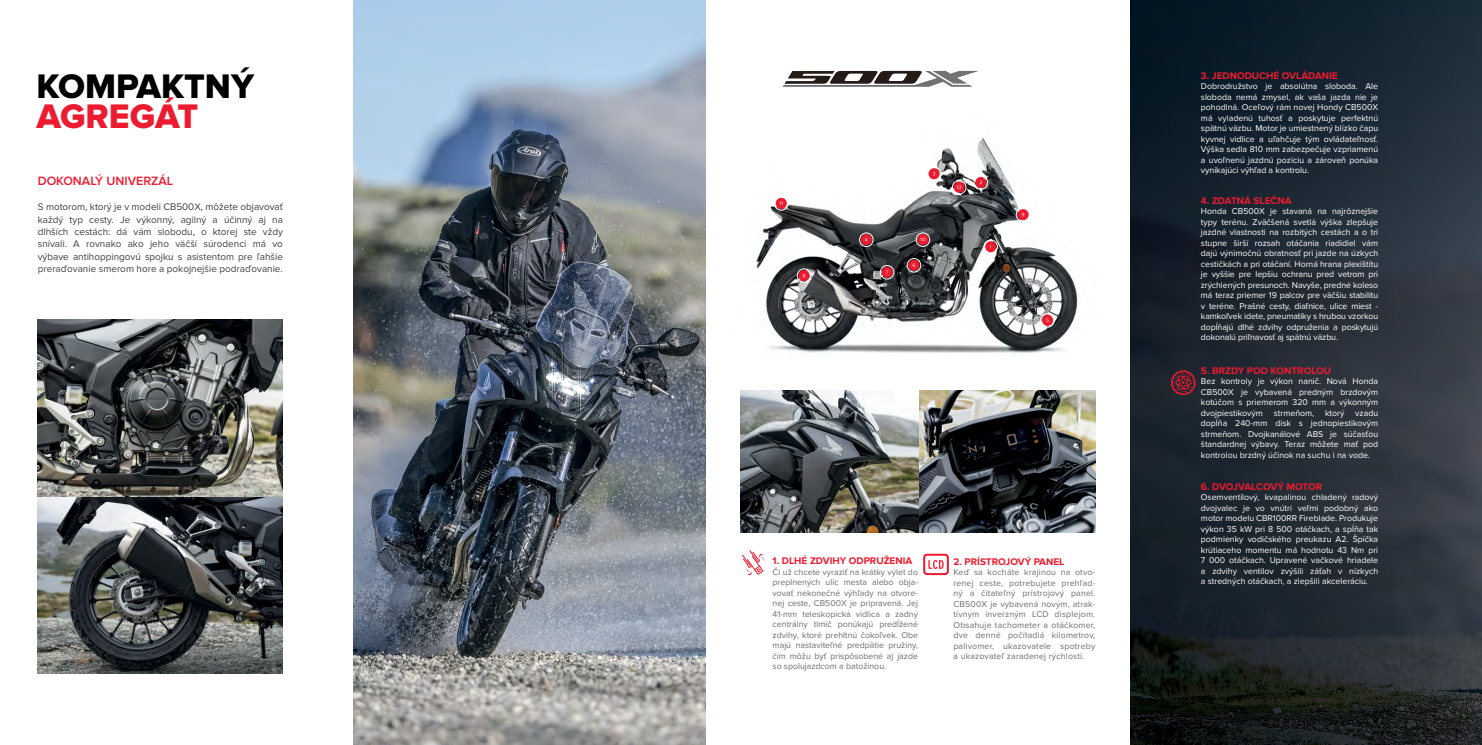
<style>
.page{position:relative;width:1482px;height:745px;background:#fff}
.page>*{position:absolute;margin:0;border:0;box-sizing:border-box;transform-origin:0 0}
.t1{font:800 35.25px "Proxima Nova";color:#000}
.t2{font:800 35.25px "Proxima Nova";letter-spacing:-.005em;color:#ed1b2f}
.t3{font:600 12.5px "Proxima Nova";color:#ed1b2f}
.t4{font:700 10px "Proxima Nova";color:#ed1b2f}
.t5{font:700 10px "Proxima Nova";letter-spacing:-.02em;color:#ed1b2f}
.t6{font:9.88px/12.4px "Proxima Nova";color:#414042;text-align:justify}
.t7{font:8.75px/10.5px "Proxima Nova";color:#fff;text-align:justify}
.t8{font:8.75px/10.5px "Proxima Nova";letter-spacing:.01em;color:#6d6e71;text-align:justify}
.t9{font:5px "Proxima Nova";color:#fff}
</style>
<div class="page">
<img style="left:1130px;top:0;width:351px;height:744px">
<img style="left:756px;top:137px;width:322px;height:220px">
<img style="left:38px;top:319px;width:245px;height:354px">
<img style="left:740px;top:390px;width:355px;height:141px">
<svg style="left:1170px;top:370px;width:25px;height:25px"></svg>
<svg style="left:742px;top:550px;width:24px;height:24px"></svg>
<div style="left:774px;top:196px;width:14px;height:14px;border:1px solid #fff;border-radius:50%"></div>
<svg style="left:775px;top:198px;width:11px;height:11px"></svg>
<svg style="left:779px;top:201px;width:3px;height:4px"></svg>
<div style="left:1040px;top:313px;width:14px;height:14px;border:1px solid #fff;border-radius:50%"></div>
<svg style="left:1041px;top:314px;width:11px;height:11px"></svg>
<div style="left:906px;top:258px;width:14px;height:14px;border:1px solid #fff;border-radius:50%"></div>
<svg style="left:908px;top:259px;width:11px;height:11px"></svg>
<div style="left:880px;top:265px;width:14px;height:14px;border:1px solid #fff;border-radius:50%"></div>
<svg style="left:881px;top:266px;width:11px;height:11px"></svg>
<div style="left:796px;top:268px;width:15px;height:14px;border:1px solid #fff;border-radius:50%"></div>
<svg style="left:798px;top:270px;width:11px;height:11px"></svg>
<div style="left:1015px;top:207px;width:15px;height:15px;border:1px solid #fff;border-radius:50%"></div>
<svg style="left:1017px;top:209px;width:11px;height:11px"></svg>
<div style="left:973px;top:175px;width:14px;height:14px;border:1px solid #fff;border-radius:50%"></div>
<svg style="left:975px;top:177px;width:11px;height:11px"></svg>
<div style="left:926px;top:167px;width:15px;height:14px;border:1px solid #fff;border-radius:50%"></div>
<svg style="left:928px;top:168px;width:11px;height:11px"></svg>
<div style="left:859px;top:232px;width:14px;height:15px;border:1px solid #fff;border-radius:50%"></div>
<svg style="left:860px;top:234px;width:11px;height:11px"></svg>
<div style="left:915px;top:232px;width:14px;height:14px;border:1px solid #fff;border-radius:50%"></div>
<div style="left:917px;top:234px;width:11px;height:11px;background:#ed1b2f;border-radius:50%"></div>
<div style="left:983px;top:239px;width:14px;height:15px;border:1px solid #fff;border-radius:50%"></div>
<div style="left:985px;top:241px;width:11px;height:11px;background:#ed1b2f;border-radius:50%"></div>
<div style="left:952px;top:180px;width:14px;height:14px;border:1px solid #fff;border-radius:50%"></div>
<div style="left:953px;top:182px;width:11px;height:11px;background:#ed1b2f;border-radius:50%"></div>
<svg style="left:957px;top:185px;width:4px;height:4px"></svg>
<svg style="left:923px;top:553px;width:25px;height:21px"></svg>
<svg style="left:782px;top:71px;width:196px;height:16px"></svg>
<img style="left:354px;top:0;width:351px;height:744px">
<h1 class="t1" style="left:37px;top:66px;width:219px">KOMPAKTNÝ</h1>
<h1 class="t2" style="left:37px;top:96px;width:163px">AGREGÁT</h1>
<h2 class="t3" style="left:38px;top:174px;width:137px">DOKONALÝ UNIVERZÁL</h2>
<p class="t6" style="left:38px;top:201px;width:247px">S motorom, ktorý je v modeli CB500X, môžete objavovať každý typ cesty. Je výkonný, agilný a účinný aj na dlhších cestách: dá vám slobodu, o ktorej ste vždy snívali. A rovnako ako jeho väčší súrodenci má vo výbave antihoppingovú spojku s asistentom pre ľahšie preraďovanie smerom hore a pokojnejšie podraďovanie.</p>
<p class="t9" style="left:920px;top:236px;width:6px">10</p>
<p class="t4" style="left:772px;top:555px;width:141px">1. DLHÉ ZDVIHY ODPRUŽENIA</p>
<p class="t8" style="left:772px;top:566px;width:147px">Či už chcete vyraziť na krátky výlet do preplnených ulíc mesta alebo obja&shy;vovať nekonečné výhľady na otvore&shy;nej ceste, CB500X je pripravená. Jej 41-mm teleskopická vidlica a zadný centrálny tlmič ponúkajú predĺžené zdvihy, ktoré prehltnú čokoľvek. Obe majú nastaviteľné predpätie pružiny, čím môžu byť prispôsobené aj jazde so spolujazdcom a batožinou.</p>
<p class="t4" style="left:953px;top:555px;width:112px">2. PRÍSTROJOVÝ PANEL</p>
<p class="t8" style="left:953px;top:567px;width:143px">Keď sa kocháte krajinou na otvo&shy;renej ceste, potrebujete prehľad&shy;ný a čitateľný prístrojový panel.<br>CB500X je vybavená novým, atrak&shy;tívnym inverzným LCD displejom.<br>Obsahuje tachometer a otáčkomer, dve denné počítadlá kilometrov, palivomer, ukazovatele spotreby a ukazovateľ zaradenej rýchlosti.</p>
<p class="t4" style="left:1200px;top:70px;width:138px">3. JEDNODUCHÉ OVLÁDANIE</p>
<p class="t7" style="left:1200px;top:81px;width:179px">Dobrodružstvo je absolútna sloboda. Ale sloboda nemá zmysel, ak vaša jazda nie je pohodlná. Oceľový rám novej Hondy CB500X má vyladenú tuhosť a poskytuje perfektnú spätnú väzbu. Motor je umiestnený blízko čapu kyvnej vidlice a uľahčuje tým ovládateľnosť.<br>Výška sedla 810 mm zabezpečuje vzpriamenú a uvoľnenú jazdnú pozíciu a zároveň ponúka vynikajúci výhľad a kontrolu.</p>
<p class="t4" style="left:1200px;top:194px;width:92px">4. ZDATNÁ SLEČNA</p>
<p class="t7" style="left:1200px;top:206px;width:179px">Honda CB500X je stavaná na najrôznejšie typy terénu. Zväčšená svetlá výška zlepšuje jazdné vlastnosti na rozbitých cestách a o tri stupne širší rozsah otáčania riadidiel vám dajú výnimočnú obratnosť pri jazde na úzkych cestičkách a pri otáčaní. Horná hrana plexištítu je vyššie pre lepšiu ochranu pred vetrom pri zrýchlených presunoch. Navyše, predné koleso má teraz priemer 19 palcov pre väčšiu stabilitu v teréne. Prašné cesty, diaľnice, ulice miest - kamkoľvek idete, pneumatiky s hrubou vzorkou dopĺňajú dlhé zdvihy odpruženia a poskytujú dokonalú priľnavosť aj spätnú väzbu.</p>
<p class="t4" style="left:1200px;top:364px;width:132px">5. BRZDY POD KONTROLOU</p>
<p class="t7" style="left:1200px;top:376px;width:179px">Bez kontroly je výkon nanič. Nová Honda CB500X je vybavená predným brzdovým kotúčom s priemerom 320 mm a výkonným dvojpiestikovým strmeňom, ktorý vzadu dopĺňa 240-mm disk s jednopiestikovým strmeňom. Dvojkanálové ABS je súčasťou štandardnej výbavy. Teraz môžete mať pod kontrolou brzdný účinok na suchu i na vode.</p>
<p class="t5" style="left:1200px;top:480px;width:123px">6. DVOJVALCOVÝ MOTOR</p>
<p class="t7" style="left:1200px;top:492px;width:179px">Osemventilový, kvapalinou chladený radový dvojvalec je vo vnútri veľmi podobný ako motor modelu CBR100RR Fireblade. Produkuje výkon 35 kW pri 8 500 otáčkach, a spĺňa tak podmienky vodičského preukazu A2. Špička krútiaceho momentu má hodnotu 43 Nm pri 7 000 otáčkach. Upravené vačkové hriadele a zdvihy ventilov zvýšili záťah v nízkych a stredných otáčkach, a zlepšili akceleráciu.</p>
</div>
